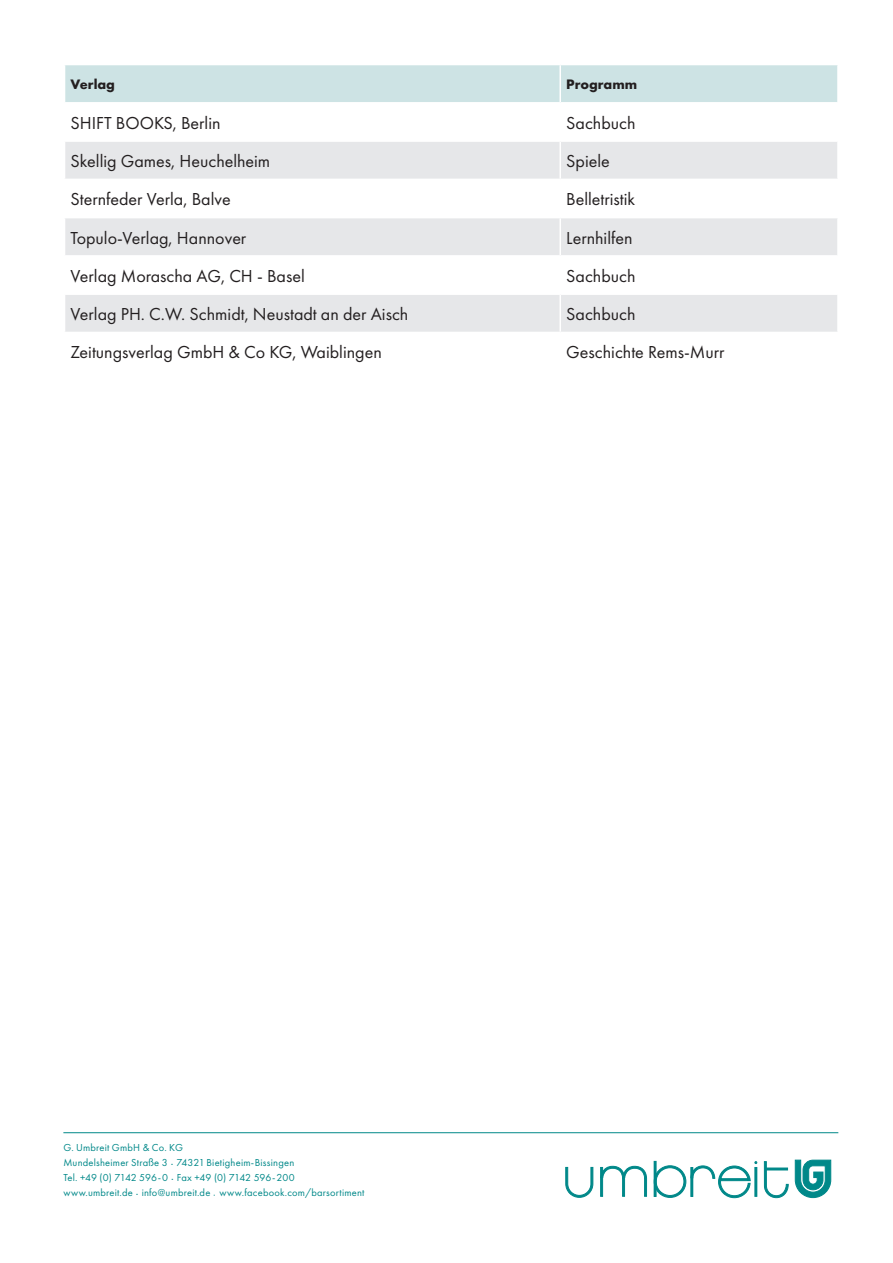
<style>
.page{position:relative;width:893px;height:1263px;background:#fff}
.page>*{position:absolute;margin:0;border:0;box-sizing:border-box;transform-origin:0 0}
.t1{font:18px "Futura PT";color:#231f20}
.t2{font:700 14.25px "Futura PT";color:#231f20}
.t3{font:10.5px/15px "Futura PT";letter-spacing:.02em;color:#008889}
.s1{font-size:12px}
</style>
<div class="page">
<svg style="left:764px;top:1161px;width:24px;height:37px"></svg>
<hr style="left:766px;top:1168px;width:22px;height:2px;background:#008889">
<svg style="left:654px;top:1161px;width:103px;height:37px"></svg>
<svg style="left:600px;top:1166px;width:47px;height:30px"></svg>
<svg style="left:565px;top:1167px;width:28px;height:30px"></svg>
<svg style="left:795px;top:1160px;width:36px;height:38px"></svg>
<hr style="left:63px;top:1132px;width:775px;height:1px;background:#008889">
<div style="left:65px;top:65px;width:772px;height:37px;background:#cde3e4"></div>
<svg style="left:65px;top:142px;width:772px;height:190px;fill:#e6e7e9"></svg>
<hr style="left:559px;top:142px;width:2px;height:37px;background:#fff">
<hr style="left:64px;top:179px;width:496px;height:1px;background:#fff">
<hr style="left:560px;top:179px;width:279px;height:1px;background:#fff">
<hr style="left:559px;top:180px;width:2px;height:37px;background:#fff">
<hr style="left:64px;top:217px;width:496px;height:1px;background:#fff">
<hr style="left:560px;top:217px;width:279px;height:1px;background:#fff">
<hr style="left:559px;top:218px;width:2px;height:37px;background:#fff">
<hr style="left:64px;top:255px;width:496px;height:2px;background:#fff">
<hr style="left:560px;top:255px;width:279px;height:2px;background:#fff">
<hr style="left:559px;top:257px;width:2px;height:36px;background:#fff">
<hr style="left:64px;top:293px;width:496px;height:2px;background:#fff">
<hr style="left:560px;top:293px;width:279px;height:2px;background:#fff">
<hr style="left:559px;top:295px;width:2px;height:37px;background:#fff">
<hr style="left:559px;top:65px;width:2px;height:37px;background:#fff">
<p class="t2" style="left:71px;top:75px;width:46px">Verlag</p>
<p class="t2" style="left:566px;top:75px;width:73px">Programm</p>
<p class="t1" style="left:71px;top:112px;width:152px">SHIFT BOOKS, Berlin</p>
<p class="t1" style="left:566px;top:112px;width:71px">Sachbuch</p>
<p class="t1" style="left:71px;top:150px;width:201px">Skellig Games, Heuchelheim</p>
<p class="t1" style="left:566px;top:150px;width:45px">Spiele</p>
<p class="t1" style="left:71px;top:189px;width:162px">Sternfeder Verla, Balve</p>
<p class="t1" style="left:566px;top:189px;width:70px">Belletristik</p>
<p class="t1" style="left:71px;top:227px;width:177px">Topulo-Verlag, Hannover</p>
<p class="t1" style="left:566px;top:227px;width:68px">Lernhilfen</p>
<p class="t1" style="left:71px;top:265px;width:236px">Verlag Morascha AG, CH - Basel</p>
<p class="t1" style="left:566px;top:265px;width:71px">Sachbuch</p>
<p class="t1" style="left:71px;top:303px;width:339px">Verlag PH. C.W. Schmidt, Neustadt an der Aisch</p>
<p class="t1" style="left:566px;top:303px;width:71px">Sachbuch</p>
<p class="t1" style="left:71px;top:342px;width:313px">Zeitungsverlag GmbH &amp; Co KG, Waiblingen</p>
<p class="t1" style="left:566px;top:342px;width:160px">Geschichte Rems-Murr</p>
<p class="t3" style="left:63px;top:1140px;width:303px">G. Umbreit GmbH &amp; Co. KG<br>Mundelsheimer Straße 3<span class="s1">˙</span>74321 Bietigheim-Bissingen<br>Tel. +49 (0) 7142 596-0<span class="s1">˙</span>Fax +49 (0) 7142 596-200 www.umbreit.de<span class="s1">˙</span>info@umbreit.de ˙ www.facebook.com/barsortiment</p>
</div>
